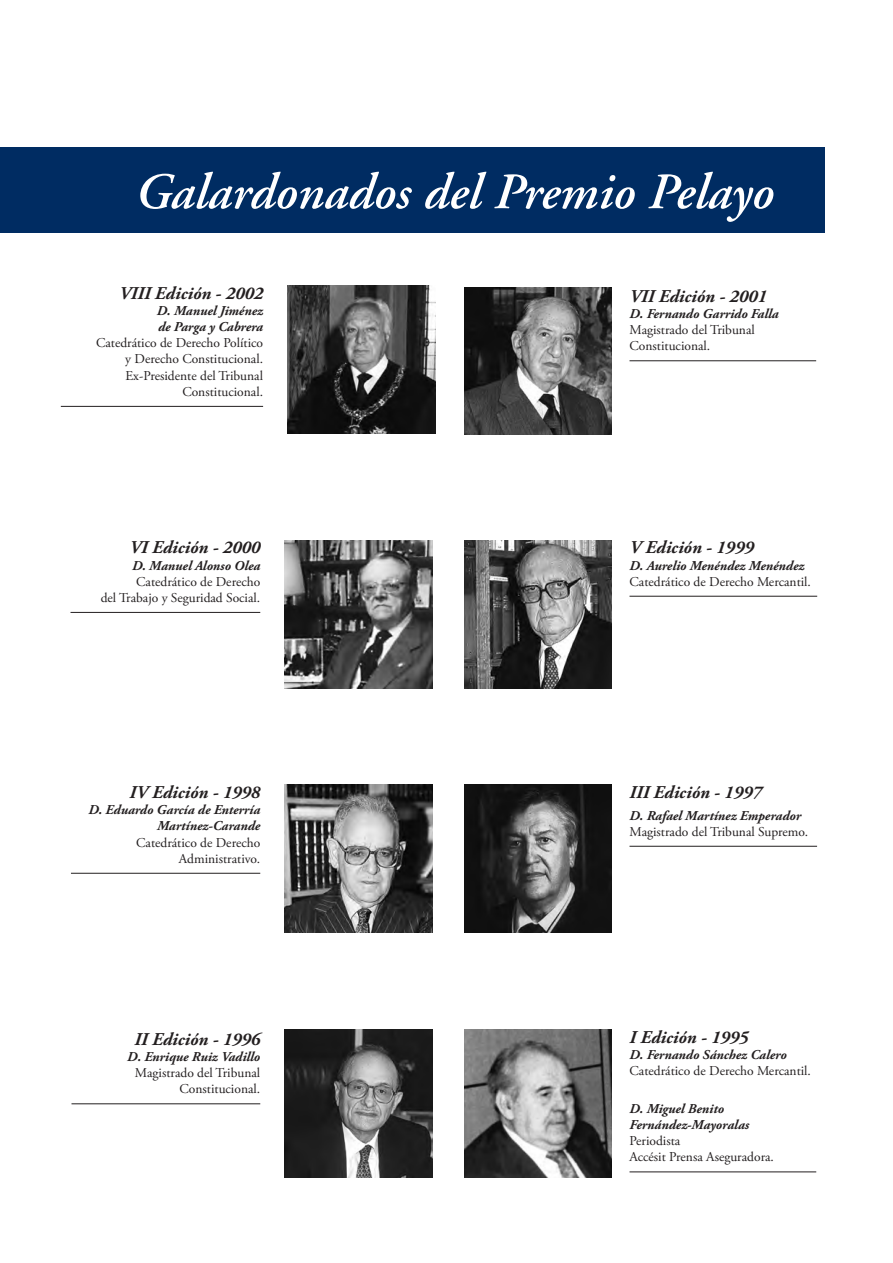
<style>
.page{position:relative;width:893px;height:1263px;background:#fff}
.page>*{position:absolute;margin:0;border:0;box-sizing:border-box;transform-origin:0 0}
.t1{font:italic 600 51px "Adobe Garamond";color:#fff}
.t2{font:italic 700 18px "Adobe Garamond Pro";color:#231f20}
.t3{font:13.5px/16.2px "Adobe Garamond Pro";color:#231f20}
.heading_2{font:italic 700 13.5px/16.2px "Adobe Garamond Pro";color:#231f20;text-align:right}
.s1{font-weight:700;font-style:italic}
.s2{font-weight:400;font-style:normal}
</style>
<div class="page">
<div style="left:0;top:147px;width:825px;height:85px;background:#002c62"></div>
<img style="left:285px;top:540px;width:147px;height:148px">
<img style="left:287px;top:286px;width:148px;height:147px">
<img style="left:464px;top:540px;width:148px;height:148px">
<img style="left:285px;top:785px;width:147px;height:148px">
<img style="left:464px;top:785px;width:148px;height:148px">
<img style="left:464px;top:287px;width:148px;height:148px">
<img style="left:285px;top:1029px;width:147px;height:148px">
<img style="left:464px;top:1029px;width:148px;height:148px">
<hr style="left:71px;top:612px;width:189px;height:1px;background:#231f20">
<hr style="left:61px;top:406px;width:202px;height:1px;background:#231f20">
<hr style="left:629px;top:596px;width:188px;height:1px;background:#231f20">
<hr style="left:71px;top:873px;width:189px;height:1px;background:#231f20">
<hr style="left:629px;top:846px;width:188px;height:1px;background:#231f20">
<hr style="left:72px;top:1103px;width:188px;height:1px;background:#231f20">
<hr style="left:629px;top:360px;width:187px;height:1px;background:#231f20">
<hr style="left:629px;top:1171px;width:187px;height:1px;background:#231f20">
<h1 class="t1" style="left:135px;top:164px;width:640px">Galardonados del Premio Pelayo</h1>
<p class="t2" style="left:119px;top:283px;width:145px">VIII Edición - 2002</p>
<p class="t3" style="left:96px;top:303px;width:169px;text-align:right"><span class="s1">D. Manuel Jiménez<br>de Parga y Cabrera<br></span>Catedrático de Derecho Político y Derecho Constitucional.</p>
<p class="t3" style="left:125px;top:368px;width:139px;text-align:right">Ex-Presidente del Tribunal<br>Constitucional.</p>
<p class="t2" style="left:129px;top:537px;width:132px">VI Edición - 2000</p>
<p class="t3" style="left:132px;top:558px;width:130px"><span class="s1">D. Manuel Alonso Olea<br></span>Catedrático de Derecho</p>
<p class="t3" style="left:101px;top:590px;width:161px">del Trabajo y Seguridad Social.</p>
<p class="t2" style="left:129px;top:782px;width:132px">IV Edición - 1998</p>
<p class="heading_2" style="left:88px;top:802px;width:173px">D. Eduardo García de Enterría<br>Martínez-Carande</p>
<p class="t3" style="left:136px;top:835px;width:126px">Catedrático de Derecho</p>
<p class="t3" style="left:179px;top:851px;width:83px">Administrativo.</p>
<p class="t2" style="left:135px;top:1028px;width:127px">II Edición - 1996</p>
<p class="t3" style="left:127px;top:1049px;width:134px;text-align:center"><span class="s1">D. Enrique Ruiz Vadillo<br></span>Magistrado del Tribunal</p>
<p class="t3" style="left:180px;top:1081px;width:82px">Constitucional.</p>
<p class="t2" style="left:629px;top:286px;width:139px">VII Edición - 2001</p>
<p class="heading_2" style="left:629px;top:306px;width:151px;text-align:left">D. Fernando Garrido Falla<br><span class="s2">Magistrado del Tribunal</span></p>
<p class="t3" style="left:629px;top:338px;width:82px">Constitucional.</p>
<p class="t2" style="left:629px;top:537px;width:126px">V Edición - 1999</p>
<p class="heading_2" style="left:629px;top:557px;width:176px">D. Aurelio Menéndez Menéndez</p>
<p class="t3" style="left:629px;top:574px;width:183px">Catedrático de Derecho Mercantil.</p>
<p class="t2" style="left:629px;top:782px;width:134px">III Edición - 1997</p>
<p class="heading_2" style="left:629px;top:807px;width:173px">D. Rafael Martínez Emperador</p>
<p class="t3" style="left:629px;top:824px;width:180px">Magistrado del Tribunal Supremo.</p>
<p class="t2" style="left:629px;top:1026px;width:121px">I Edición - 1995</p>
<p class="t3" style="left:629px;top:1047px;width:183px"><span class="s1">D. Fernando Sánchez Calero<br></span>Catedrático de Derecho Mercantil.</p>
<p class="heading_2" style="left:629px;top:1101px;width:96px">D. Miguel Benito</p>
<p class="heading_2" style="left:629px;top:1117px;width:121px">Fernández-Mayoralas</p>
<p class="t3" style="left:629px;top:1133px;width:52px">Periodista</p>
<p class="t3" style="left:629px;top:1149px;width:146px">Accésit Prensa Aseguradora.</p>
</div>
